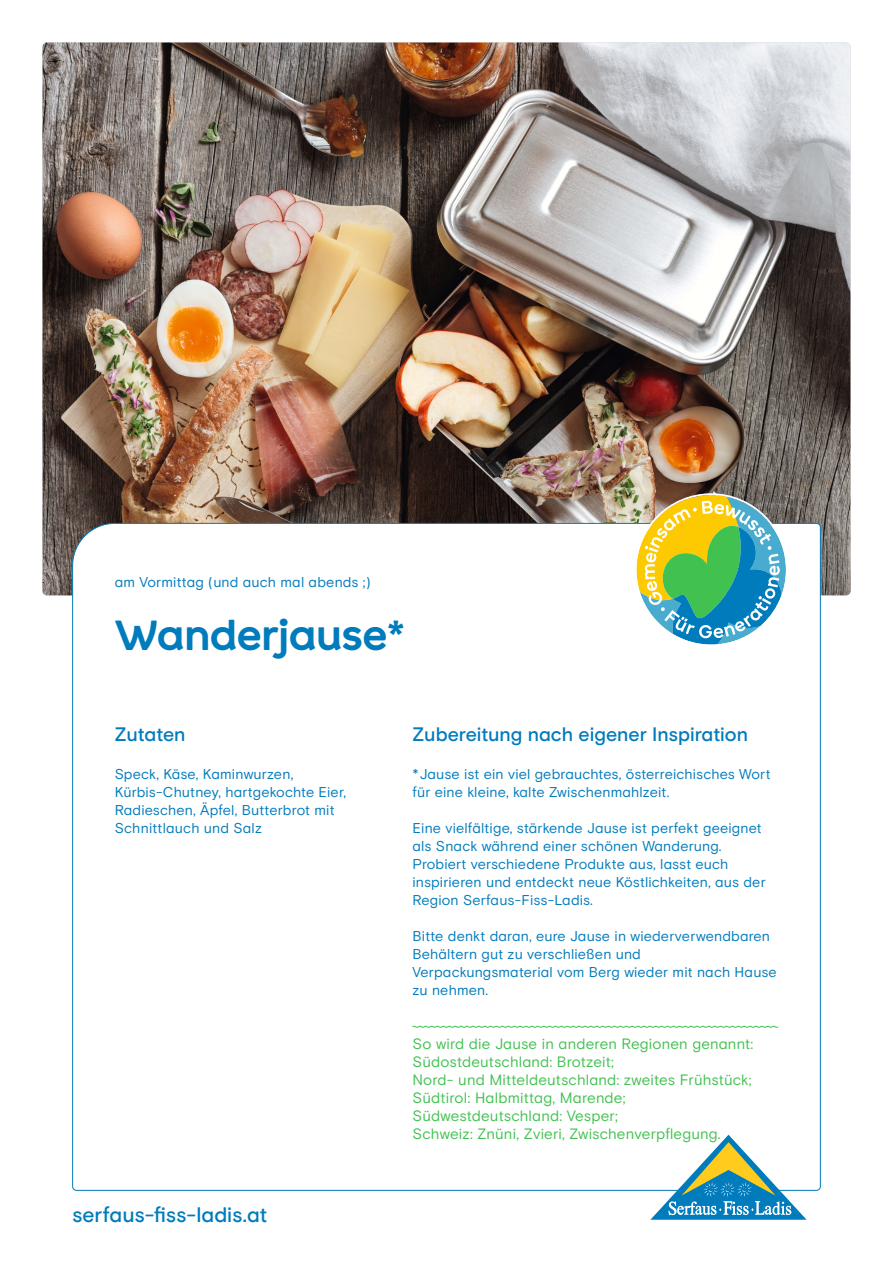
<style>
.page{position:relative;width:893px;height:1263px;background:#fff}
.page>*{position:absolute;margin:0;border:0;box-sizing:border-box;transform-origin:0 0}
.t1{font:42px "SFL Headline";color:#007bbc}
.t2{font:500 21px "Basis Grotesque Pro";letter-spacing:-.005em;color:#007bbc}
.t3{font:500 19.5px "Basis Grotesque Pro";color:#007bbc}
.c1_störer{font:15px/18px "Basis Grotesque Pro";letter-spacing:.01em;color:#41c150}
.c1{font:14.25px/18px "Basis Grotesque Pro";letter-spacing:.01em;color:#007bbc}
</style>
<div class="page">
<img style="left:43px;top:43px;width:807px;height:552px">
<svg style="left:72px;top:523px;width:749px;height:668px"></svg>
<svg style="left:650px;top:1135px;width:157px;height:85px"></svg>
<svg style="left:636px;top:495px;width:150px;height:149px"></svg>
<svg style="left:412px;top:1025px;width:367px;height:3px"></svg>
<p class="c1" style="left:115px;top:574px;width:258px">am Vormittag (und auch mal abends ;)</p>
<p class="t1" style="left:115px;top:612px;width:291px">Wanderjause*</p>
<p class="t3" style="left:115px;top:723px;width:72px">Zutaten</p>
<p class="c1" style="left:115px;top:765px;width:233px">Speck, Käse, Kaminwurzen,<br>Kürbis-Chutney, hartgekochte Eier,<br>Radieschen, Äpfel, Butterbrot mit<br>Schnittlauch und Salz</p>
<h2 class="t2" style="left:72px;top:1202px;width:197px">serfaus-fiss-ladis.at</h2>
<p class="t3" style="left:412px;top:723px;width:337px">Zubereitung nach eigener Inspiration</p>
<p class="c1" style="left:412px;top:765px;width:360px">*Jause ist ein viel gebrauchtes, österreichisches Wort für eine kleine, kalte Zwischenmahlzeit.</p>
<p class="c1" style="left:412px;top:819px;width:355px">Eine vielfältige, stärkende Jause ist perfekt geeignet als Snack während einer schönen Wanderung.<br>Probiert verschiedene Produkte aus, lasst euch inspirieren und entdeckt neue Köstlichkeiten, aus der Region Serfaus-Fiss-Ladis.</p>
<p class="c1" style="left:412px;top:927px;width:366px">Bitte denkt daran, eure Jause in wiederverwendbaren Behältern gut zu verschließen und Verpackungsmaterial vom Berg wieder mit nach Hause zu nehmen.</p>
<p class="c1_störer" style="left:412px;top:1035px;width:342px">So wird die Jause in anderen Regionen genannt:<br>Südostdeutschland: Brotzeit;<br>Nord- und Mitteldeutschland: zweites Frühstück; Südtirol: Halbmittag, Marende; Südwestdeutschland: Vesper;<br>Schweiz: Znüni, Zvieri, Zwischenverpflegung.</p>
</div>
